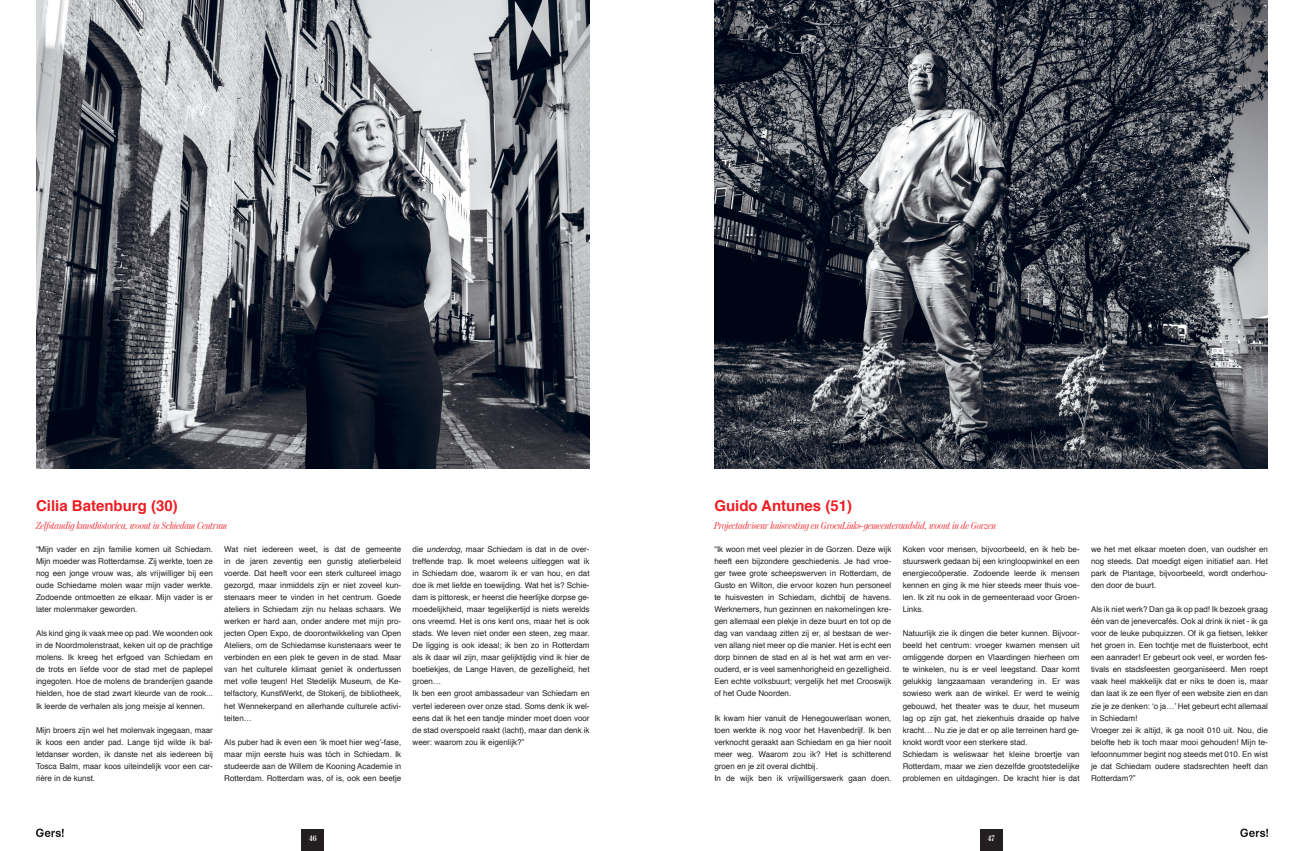
<style>
.page{position:relative;width:1304px;height:851px;background:#fff}
.page>*{position:absolute;margin:0;border:0;box-sizing:border-box;transform-origin:0 0}
.t1{font:700 15px "Helvetica";color:#ee1d23}
.t2{font:italic 300 10px "Moderno FB Cond";color:#ee1d23}
.t3{font:8px/12px "Helvetica";color:#231f20;text-align:justify}
.t4{font:700 8px "Moderno FB Cond";color:#fff}
.s1{font-style:italic}
</style>
<div class="page">
<svg style="left:36px;top:828px;width:28px;height:9px"></svg>
<svg style="left:1240px;top:828px;width:28px;height:9px"></svg>
<div style="left:301px;top:828px;width:23px;height:22px;background:#231f20"></div>
<div style="left:980px;top:828px;width:22px;height:22px;background:#231f20"></div>
<img style="left:36px;top:0;width:554px;height:468px">
<img style="left:714px;top:0;width:554px;height:468px">
<h1 class="t1" style="left:36px;top:493px;width:143px">Cilia Batenburg (30)</h1>
<p class="t2" style="left:36px;top:519px;width:193px">Zelfstandig kunsthistorica, woont in Schiedam Centrum</p>
<p class="t3" style="left:36px;top:543px;width:178px">“Mijn vader en zijn familie komen uit Schiedam.<br>Mijn moeder was Rotterdamse. Zij werkte, toen ze nog een jonge vrouw was, als vrijwilliger bij een oude Schiedame molen waar mijn vader werkte.<br>Zodoende ontmoetten ze elkaar. Mijn vader is er later molenmaker geworden.</p>
<p class="t3" style="left:36px;top:627px;width:178px">Als kind ging ik vaak mee op pad. We woonden ook in de Noordmolenstraat, keken uit op de prachtige molens. Ik kreeg het erfgoed van Schiedam en de trots en liefde voor de stad met de paplepel ingegoten. Hoe de molens de branderijen gaande hielden, hoe de stad zwart kleurde van de rook...<br>Ik leerde de verhalen als jong meisje al kennen.</p>
<p class="t3" style="left:36px;top:723px;width:178px">Mijn broers zijn wel het molenvak ingegaan, maar ik koos een ander pad. Lange tijd wilde ik bal&shy;letdanser worden, ik danste net als iedereen bij Tosca Balm, maar koos uiteindelijk voor een car&shy;rière in de kunst.</p>
<p class="t3" style="left:224px;top:543px;width:178px">Wat niet iedereen weet, is dat de gemeente in de jaren zeventig een gunstig atelierbeleid voerde. Dat heeft voor een sterk cultureel imago gezorgd, maar inmiddels zijn er niet zoveel kun&shy;stenaars meer te vinden in het centrum. Goede ateliers in Schiedam zijn nu helaas schaars. We werken er hard aan, onder andere met mijn pro&shy;jecten Open Expo, de doorontwikkeling van Open Ateliers, om de Schiedamse kunstenaars weer te verbinden en een plek te geven in de stad. Maar van het culturele klimaat geniet ik ondertussen met volle teugen! Het Stedelijk Museum, de Ke&shy;telfactory, KunstWerkt, de Stokerij, de bibliotheek, het Wennekerpand en allerhande culturele activi&shy;teiten…</p>
<p class="t3" style="left:224px;top:735px;width:178px">Als puber had ik even een ‘ik moet hier weg’-fase, maar mijn eerste huis was tóch in Schiedam. Ik studeerde aan de Willem de Kooning Academie in Rotterdam. Rotterdam was, of is, ook een beetje</p>
<h1 class="t1" style="left:714px;top:493px;width:139px">Guido Antunes (51)</h1>
<p class="t2" style="left:714px;top:519px;width:283px">Projectadviseur huisvesting en GroenLinks-gemeenteraadslid, woont in de Gorzen</p>
<p class="t3" style="left:714px;top:543px;width:178px">“Ik woon met veel plezier in de Gorzen. Deze wijk heeft een bijzondere geschiedenis. Je had vroe&shy;ger twee grote scheepswerven in Rotterdam, de Gusto en Wilton, die ervoor kozen hun personeel te huisvesten in Schiedam, dichtbij de havens.<br>Werknemers, hun gezinnen en nakomelingen kre&shy;gen allemaal een plekje in deze buurt en tot op de dag van vandaag zitten zij er, al bestaan de wer&shy;ven allang niet meer op die manier. Het is echt een dorp binnen de stad en al is het wat arm en ver&shy;ouderd, er is veel samenhorigheid en gezelligheid.<br>Een echte volksbuurt; vergelijk het met Crooswijk of het Oude Noorden.</p>
<p class="t3" style="left:714px;top:711px;width:178px;text-align:left">Ik kwam hier vanuit de Henegouwerlaan wonen, toen werkte ik nog voor het Havenbedrijf. Ik ben verknocht geraakt aan Schiedam en ga hier nooit meer weg. Waarom zou ik? Het is schitterend groen en je zit overal dichtbij.<br>In de wijk ben ik vrijwilligerswerk gaan doen.</p>
<p class="t3" style="left:413px;top:543px;width:178px;text-align:left">die <span class="s1">underdog</span>, maar Schiedam is dat in de over&shy;treffende trap. Ik moet weleens uitleggen wat ik in Schiedam doe, waarom ik er van hou, en dat doe ik met liefde en toewijding. Wat het is? Schie&shy;dam is pittoresk, er heerst die heerlijke dorpse ge&shy;moedelijkheid, maar tegelijkertijd is niets werelds ons vreemd. Het is ons kent ons, maar het is ook stads. We leven niet onder een steen, zeg maar.<br>De ligging is ook ideaal; ik ben zo in Rotterdam als ik daar wil zijn, maar gelijktijdig vind ik hier de boetiekjes, de Lange Haven, de gezelligheid, het groen…<br>Ik ben een groot ambassadeur van Schiedam en vertel iedereen over onze stad. Soms denk ik wel&shy;eens dat ik het een tandje minder moet doen voor de stad overspoeld raakt (lacht), maar dan denk ik weer: waarom zou ik eigenlijk?”</p>
<p class="t3" style="left:1091px;top:543px;width:178px">we het met elkaar moeten doen, van oudsher en nog steeds. Dat moedigt eigen initiatief aan. Het park de Plantage, bijvoorbeeld, wordt onderhou&shy;den door de buurt.</p>
<p class="t3" style="left:903px;top:543px;width:178px">Koken voor mensen, bijvoorbeeld, en ik heb be&shy;stuurswerk gedaan bij een kringloopwinkel en een energiecoöperatie. Zodoende leerde ik mensen kennen en ging ik me hier steeds meer thuis voe&shy;len. Ik zit nu ook in de gemeenteraad voor Groen-Links.</p>
<p class="t3" style="left:903px;top:627px;width:178px;text-align:left">Natuurlijk zie ik dingen die beter kunnen. Bijvoor&shy;beeld het centrum: vroeger kwamen mensen uit omliggende dorpen en Vlaardingen hierheen om te winkelen, nu is er veel leegstand. Daar komt gelukkig langzaamaan verandering in. Er was sowieso werk aan de winkel. Er werd te weinig gebouwd, het theater was te duur, het museum lag op zijn gat, het ziekenhuis draaide op halve kracht… Nu zie je dat er op alle terreinen hard ge&shy;knokt wordt voor een sterkere stad.<br>Schiedam is weliswaar het kleine broertje van Rotterdam, maar we zien dezelfde grootstedelijke problemen en uitdagingen. De kracht hier is dat</p>
<p class="t3" style="left:1091px;top:603px;width:178px;text-align:left">Als ik niet werk? Dan ga ik op pad! Ik bezoek graag één van de jenevercafés. Ook al drink ik niet - ik ga voor de leuke pubquizzen. Of ik ga fietsen, lekker het groen in. Een tochtje met de fluisterboot, echt een aanrader! Er gebeurt ook veel, er worden fes&shy;tivals en stadsfeesten georganiseerd. Men roept vaak heel makkelijk dat er niks te doen is, maar dan laat ik ze een flyer of een website zien en dan zie je ze denken: ‘o ja…’ Het gebeurt echt allemaal in Schiedam!<br>Vroeger zei ik altijd, ik ga nooit 010 uit. Nou, die belofte heb ik toch maar mooi gehouden! Mijn te&shy;lefoonnummer begint nog steeds met 010. En wist je dat Schiedam oudere stadsrechten heeft dan Rotterdam?”</p>
<p class="t4" style="left:309px;top:833px;width:9px">46</p>
<p class="t4" style="left:988px;top:833px;width:8px">47</p>
</div>
